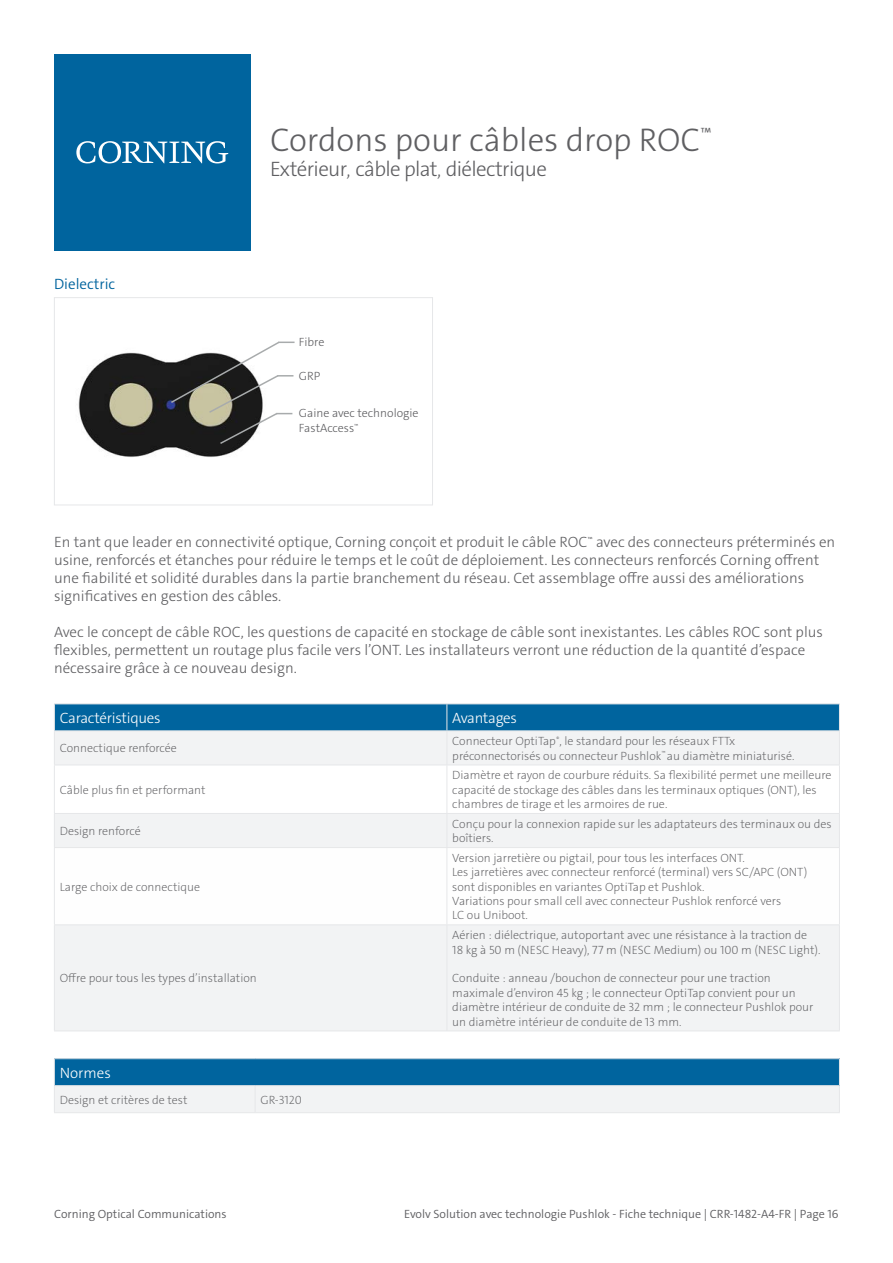
<style>
.page{position:relative;width:893px;height:1263px;background:#fff}
.page>*{position:absolute;margin:0;border:0;box-sizing:border-box;transform-origin:0 0}
.t1{font:300 33px "The Sans C4 s";color:#5f5f62}
.t2{font:300 21px "The Sans C4 s";letter-spacing:-.03em;color:#5f5f62}
.t3{font:300 15px/18px "The Sans C4 s";color:#5f5f62}
.t4{font:300 15px "The Sans C4 s";letter-spacing:-.02em;color:#fff}
.t5{font:300 15px "The Sans C4 s";color:#00649e}
.t6{font:200 12px/14.4px "The Sans C4 s";color:#5f5f62}
.t7{font:300 12px "The Sans C4 s";color:#5f5f62}
.t8{font:300 12px/15px "The Sans C4 s";color:#5f5f62}
.s1{font-weight:200}
</style>
<div class="page">
<div style="left:54px;top:54px;width:197px;height:196px;background:#00649e"></div>
<svg style="left:76px;top:141px;width:152px;height:23px"></svg>
<svg style="left:55px;top:731px;width:784px;height:299px;fill:#f2f3f4"></svg>
<svg style="left:55px;top:848px;width:784px;height:76px"></svg>
<hr style="left:54px;top:703px;width:393px;height:1px;background:#e6e7e9">
<hr style="left:447px;top:703px;width:393px;height:1px;background:#e6e7e9">
<div style="left:54px;top:704px;width:786px;height:26px;background:#00649e"></div>
<hr style="left:54px;top:730px;width:393px;height:1px;background:#e6e7e9">
<hr style="left:54px;top:731px;width:1px;height:34px;background:#e6e7e9">
<hr style="left:447px;top:730px;width:393px;height:1px;background:#e6e7e9">
<hr style="left:447px;top:731px;width:1px;height:34px;background:#e6e7e9">
<hr style="left:839px;top:731px;width:1px;height:34px;background:#e6e7e9">
<hr style="left:54px;top:765px;width:393px;height:1px;background:#e6e7e9">
<hr style="left:54px;top:765px;width:1px;height:48px;background:#e6e7e9">
<hr style="left:447px;top:765px;width:393px;height:1px;background:#e6e7e9">
<hr style="left:447px;top:765px;width:1px;height:48px;background:#e6e7e9">
<hr style="left:839px;top:765px;width:1px;height:48px;background:#e6e7e9">
<hr style="left:54px;top:813px;width:393px;height:1px;background:#e6e7e9">
<hr style="left:54px;top:814px;width:1px;height:33px;background:#e6e7e9">
<hr style="left:447px;top:813px;width:393px;height:1px;background:#e6e7e9">
<hr style="left:447px;top:814px;width:1px;height:33px;background:#e6e7e9">
<hr style="left:839px;top:814px;width:1px;height:33px;background:#e6e7e9">
<hr style="left:54px;top:847px;width:393px;height:1px;background:#e6e7e9">
<hr style="left:54px;top:848px;width:1px;height:76px;background:#e6e7e9">
<hr style="left:447px;top:847px;width:393px;height:1px;background:#e6e7e9">
<hr style="left:447px;top:848px;width:1px;height:76px;background:#e6e7e9">
<hr style="left:839px;top:848px;width:1px;height:76px;background:#e6e7e9">
<hr style="left:54px;top:924px;width:393px;height:1px;background:#e6e7e9">
<hr style="left:54px;top:925px;width:1px;height:105px;background:#e6e7e9">
<hr style="left:447px;top:924px;width:393px;height:1px;background:#e6e7e9">
<hr style="left:447px;top:925px;width:1px;height:105px;background:#e6e7e9">
<hr style="left:839px;top:925px;width:1px;height:105px;background:#e6e7e9">
<hr style="left:54px;top:1030px;width:393px;height:1px;background:#e6e7e9">
<hr style="left:447px;top:1030px;width:393px;height:1px;background:#e6e7e9">
<hr style="left:54px;top:1058px;width:201px;height:1px;background:#e6e7e9">
<hr style="left:255px;top:1058px;width:585px;height:1px;background:#e6e7e9">
<svg style="left:54px;top:1059px;width:786px;height:53px"></svg>
<hr style="left:54px;top:1112px;width:201px;height:1px;background:#e6e7e9">
<hr style="left:255px;top:1112px;width:585px;height:1px;background:#e6e7e9">
<svg style="left:54px;top:297px;width:379px;height:209px"></svg>
<svg style="left:169px;top:340px;width:126px;height:105px"></svg>
<p class="t5" style="left:54px;top:274px;width:63px">Dielectric</p>
<p class="t1" style="left:270px;top:118px;width:443px">Cordons pour câbles drop ROC<sup>™</sup></p>
<p class="t2" style="left:270px;top:155px;width:278px">Extérieur<span class="s1">,</span> câble plat<span class="s1">,</span> diélectrique</p>
<p class="t8" style="left:299px;top:335px;width:27px">Fibre</p>
<p class="t8" style="left:299px;top:368px;width:23px">GRP</p>
<p class="t8" style="left:299px;top:406px;width:121px">Gaine avec technologie<br>FastAccess<sup>™</sup></p>
<p class="t3" style="left:54px;top:533px;width:783px">En tant que leader en connectivité optique, Corning conçoit et produit le câble ROC<sup>™</sup> avec des connecteurs préterminés en usine, renforcés et étanches pour réduire le temps et le coût de déploiement. Les connecteurs renforcés Corning offrent une fiabilité et solidité durables dans la partie branchement du réseau. Cet assemblage offre aussi des améliorations significatives en gestion des câbles.</p>
<p class="t3" style="left:54px;top:623px;width:770px">Avec le concept de câble ROC, les questions de capacité en stockage de câble sont inexistantes. Les câbles ROC sont plus flexibles, permettent un routage plus facile vers l’ONT. Les installateurs verront une réduction de la quantité d’espace nécessaire grâce à ce nouveau design.</p>
<p class="t4" style="left:60px;top:708px;width:102px">Caractéristiques</p>
<p class="t4" style="left:452px;top:708px;width:66px">Avantages</p>
<p class="t6" style="left:60px;top:741px;width:119px">Connectique renforcée</p>
<p class="t6" style="left:452px;top:734px;width:284px">Connecteur OptiTap<sup>®</sup>, le standard pour les réseaux FTTx</p>
<p class="t6" style="left:452px;top:748px;width:344px">préconnectorisés ou connecteur Pushlok<sup>™</sup> au diamètre miniaturisé.</p>
<p class="t6" style="left:60px;top:782px;width:147px">Câble plus fin et performant</p>
<p class="t6" style="left:452px;top:768px;width:381px">Diamètre et rayon de courbure réduits. Sa flexibilité permet une meilleure capacité de stockage des câbles dans les terminaux optiques (ONT), les chambres de tirage et les armoires de rue.</p>
<p class="t6" style="left:60px;top:824px;width:82px">Design renforcé</p>
<p class="t6" style="left:452px;top:816px;width:381px">Conçu pour la connexion rapide sur les adaptateurs des terminaux ou des boîtiers.</p>
<p class="t6" style="left:60px;top:879px;width:142px">Large choix de connectique</p>
<p class="t6" style="left:452px;top:851px;width:294px">Version jarretière ou pigtail, pour tous les interfaces ONT.</p>
<p class="t6" style="left:452px;top:865px;width:357px">Les jarretières avec connecteur renforcé (terminal) vers SC/APC (ONT) sont disponibles en variantes OptiTap et Pushlok.<br>Variations pour small cell avec connecteur Pushlok renforcé vers<br>LC ou Uniboot.</p>
<p class="t6" style="left:60px;top:971px;width:199px">Offre pour tous les types d’installation</p>
<p class="t4" style="left:60px;top:1063px;width:53px">Normes</p>
<p class="t6" style="left:60px;top:1092px;width:129px">Design et critères de test</p>
<p class="t6" style="left:260px;top:1092px;width:43px">GR-3120</p>
<p class="t6" style="left:452px;top:928px;width:370px">Aérien : diélectrique, autoportant avec une résistance à la traction de<br>18 kg à 50 m (NESC Heavy), 77 m (NESC Medium) ou 100 m (NESC Light).</p>
<p class="t6" style="left:452px;top:971px;width:363px">Conduite : anneau /bouchon de connecteur pour une traction maximale d’environ 45 kg ; le connecteur OptiTap convient pour un diamètre intérieur de conduite de 32 mm ; le connecteur Pushlok pour un diamètre intérieur de conduite de 13 mm.</p>
<p class="t7" style="left:54px;top:1206px;width:174px">Corning Optical Communications</p>
<p class="t7" style="left:404px;top:1206px;width:436px">Evolv Solution avec technologie Pushlok - Fiche technique | CRR-1482-A4-FR | Page 16</p>
</div>
